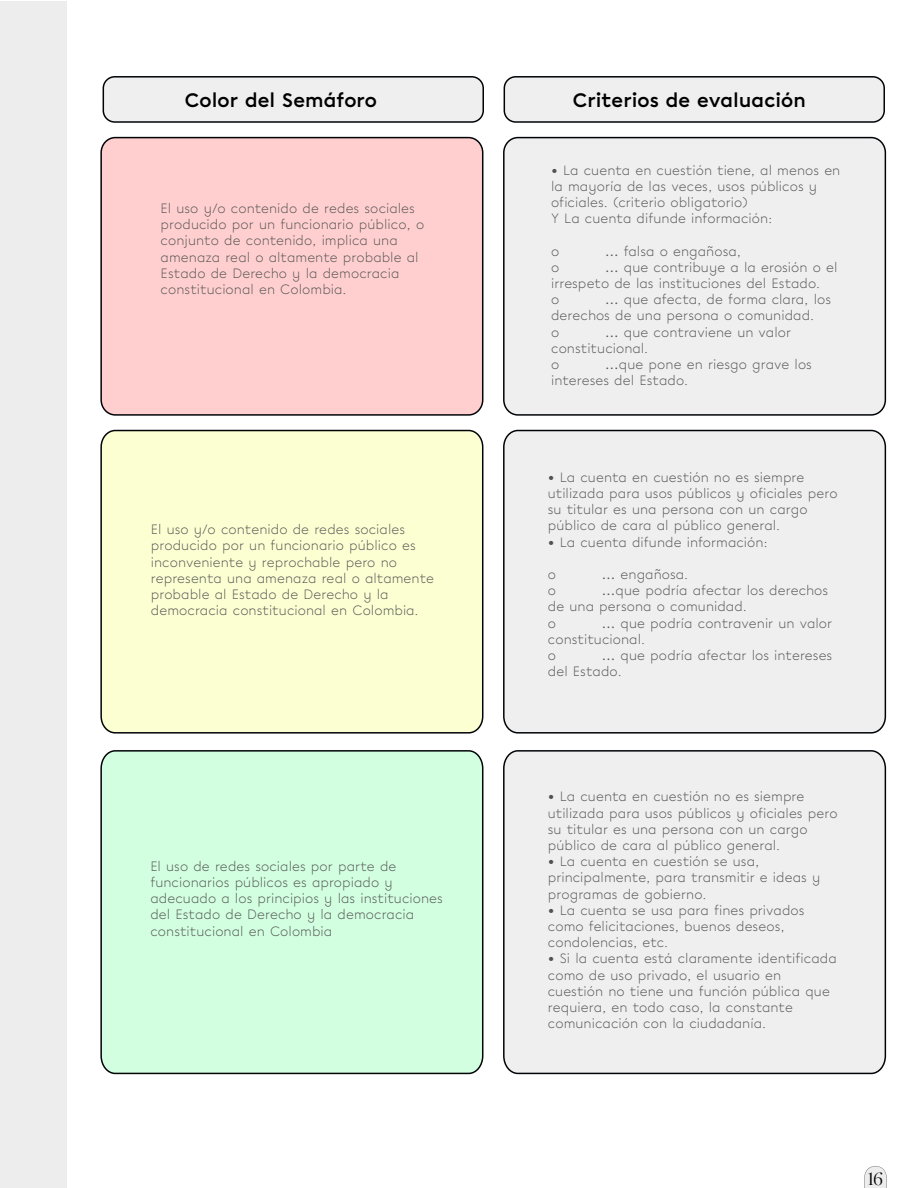
<style>
.page{position:relative;width:918px;height:1188px;background:#fff}
.page>*{position:absolute;margin:0;border:0;box-sizing:border-box;transform-origin:0 0}
.t1{font:700 19.5px "Chromatica";letter-spacing:.005em;color:#000}
.t2{font:300 18px "Publico Banner Web";color:#000}
.t3{font:300 13.5px/16.2px "Chromatica";letter-spacing:.005em;color:#515151}
.s1{font-family:"Myriad Pro";font-weight:400}
</style>
<div class="page">
<div style="left:504px;top:77px;width:380px;height:45px;background:#efefef;border-radius:11px"></div>
<div style="left:504px;top:76px;width:381px;height:47px;border:2px solid #010407;border-radius:11px"></div>
<div style="left:103px;top:77px;width:380px;height:45px;background:#efefef;border-radius:11px"></div>
<div style="left:103px;top:76px;width:381px;height:47px;border:2px solid #010407;border-radius:11px"></div>
<svg style="left:864px;top:1166px;width:23px;height:22px"></svg>
<div style="left:0;top:1px;width:67px;height:1187px;background:#ededed"></div>
<div style="left:504px;top:138px;width:381px;height:277px;background:#efefef;border-radius:15px"></div>
<div style="left:503px;top:137px;width:383px;height:279px;border:2px solid #010407;border-radius:15px"></div>
<div style="left:101px;top:138px;width:382px;height:277px;background:#ffcfcf;border-radius:15px"></div>
<div style="left:100px;top:137px;width:383px;height:279px;border:2px solid #010407;border-radius:15px"></div>
<div style="left:503px;top:429px;width:384px;height:305px;background:#efefef"></div>
<div style="left:100px;top:429px;width:384px;height:305px;background:#fcffd2"></div>
<div style="left:503px;top:750px;width:384px;height:325px;background:#efefef"></div>
<div style="left:100px;top:750px;width:384px;height:325px;background:#d2ffe0"></div>
<h1 class="t1" style="left:185px;top:90px;width:194px">Color del Semáforo</h1>
<h1 class="t1" style="left:573px;top:90px;width:234px">Criterios de evaluación</h1>
<p class="t3" style="left:161px;top:201px;width:265px">El uso y/o contenido de redes sociales producido por un funcionario público, o conjunto de contenido, implica una amenaza real o altamente probable al Estado de Derecho y la democracia constitucional en Colombia.</p>
<p class="t3" style="left:151px;top:522px;width:285px">El uso y/o contenido de redes sociales producido por un funcionario público es inconveniente y reprochable pero no representa una amenaza real o altamente probable al Estado de Derecho y la democracia constitucional en Colombia.</p>
<p class="t3" style="left:150px;top:859px;width:294px">El uso de redes sociales por parte de funcionarios públicos es apropiado y adecuado a los principios y las instituciones del Estado de Derecho y la democracia constitucional en Colombia</p>
<p class="t3" style="left:551px;top:163px;width:291px">• La cuenta en cuestión tiene, al menos en la mayoría de las veces, usos públicos y oficiales. (criterio obligatorio)<br>Y La cuenta difunde información:</p>
<p class="t3" style="left:551px;top:244px;width:10px">o</p>
<p class="t3" style="left:605px;top:244px;width:137px"><span class="s1">…</span> falsa o engañosa,</p>
<p class="t3" style="left:551px;top:260px;width:10px">o</p>
<p class="t3" style="left:551px;top:260px;width:288px;text-indent:54px"><span class="s1">…</span> que contribuye a la erosión o el irrespeto de las instituciones del Estado.<br>o</p>
<p class="t3" style="left:551px;top:292px;width:281px;text-indent:54px"><span class="s1">…</span> que afecta, de forma clara, los derechos de una persona o comunidad.<br>o</p>
<p class="t3" style="left:551px;top:325px;width:242px;text-indent:54px"><span class="s1">…</span> que contraviene un valor constitucional.<br>o</p>
<p class="t3" style="left:551px;top:357px;width:262px;text-indent:54px"><span class="s1">…</span>que pone en riesgo grave los intereses del Estado.</p>
<p class="t3" style="left:548px;top:470px;width:291px">• La cuenta en cuestión no es siempre utilizada para usos públicos y oficiales pero su titular es una persona con un cargo público de cara al público general.</p>
<p class="t3" style="left:548px;top:535px;width:222px">• La cuenta difunde información:</p>
<p class="t3" style="left:548px;top:567px;width:10px">o</p>
<p class="t3" style="left:602px;top:567px;width:88px"><span class="s1">…</span> engañosa.</p>
<p class="t3" style="left:548px;top:583px;width:10px">o</p>
<p class="t3" style="left:548px;top:583px;width:282px;text-indent:54px"><span class="s1">…</span>que podría afectar los derechos de una persona o comunidad.<br>o</p>
<p class="t3" style="left:548px;top:616px;width:286px;text-indent:54px"><span class="s1">…</span> que podría contravenir un valor constitucional.<br>o</p>
<p class="t3" style="left:548px;top:648px;width:286px;text-indent:54px"><span class="s1">…</span> que podría afectar los intereses del Estado.</p>
<p class="t3" style="left:548px;top:790px;width:291px">• La cuenta en cuestión no es siempre utilizada para usos públicos y oficiales pero su titular es una persona con un cargo público de cara al público general.</p>
<p class="t3" style="left:548px;top:854px;width:274px">• La cuenta en cuestión se usa, principalmente, para transmitir e ideas y programas de gobierno.</p>
<p class="t3" style="left:548px;top:903px;width:258px">• La cuenta se usa para fines privados como felicitaciones, buenos deseos, condolencias, etc.</p>
<p class="t3" style="left:548px;top:952px;width:291px">• Si la cuenta está claramente identificada como de uso privado, el usuario en cuestión no tiene una función pública que requiera, en todo caso, la constante comunicación con la ciudadanía.</p>
<h2 class="t2" style="left:868px;top:1170px;width:16px">16</h2>
</div>
